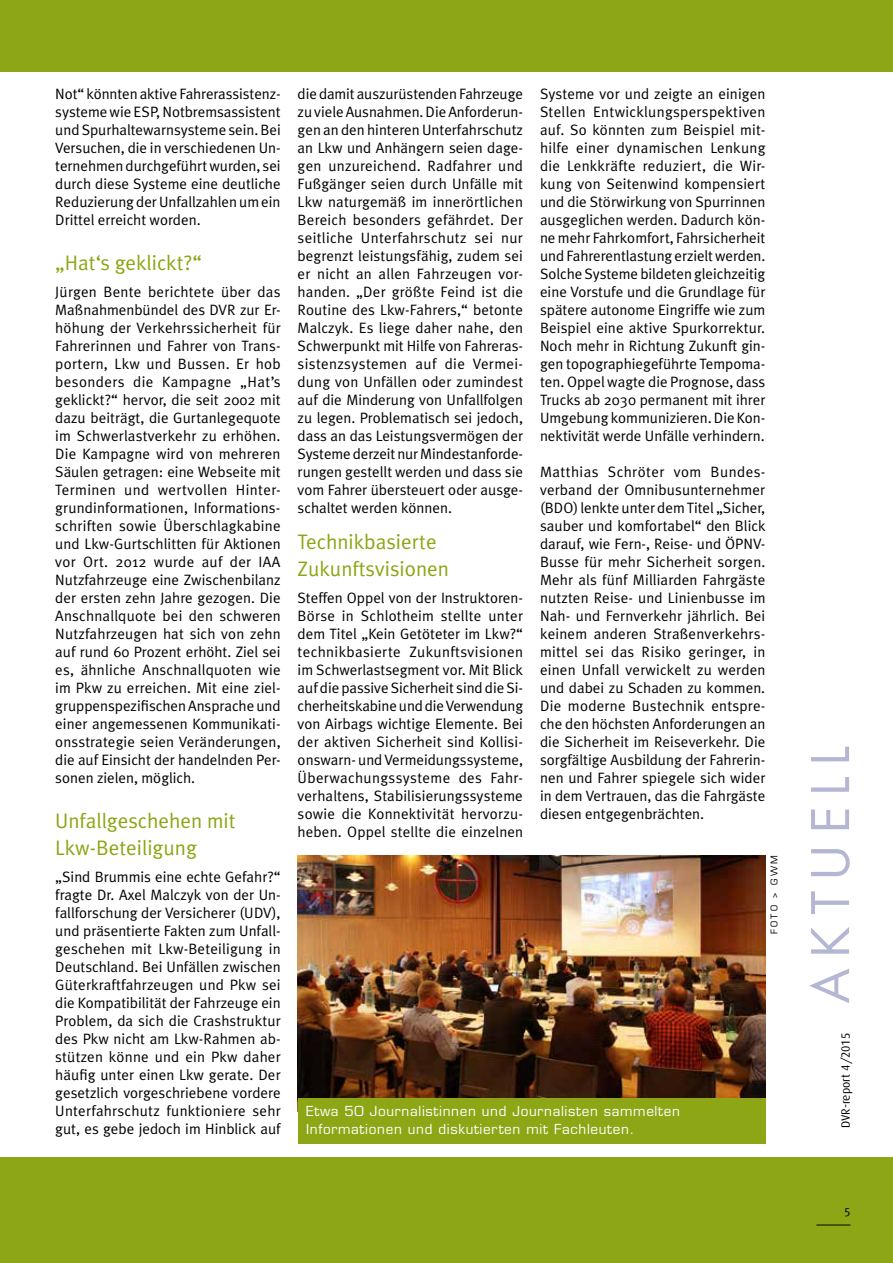
<style>
.page{position:relative;width:893px;height:1263px;background:#8ca615}
.page>*{position:absolute;margin:0;border:0;box-sizing:border-box;transform-origin:0 0}
.t1{font:57px "Futura T";color:#b4b7d4}
.t2{font:21px/27px "Meta Plus Normal";color:#8ca615}
.t3{font:15px/18px "Meta Plus Normal";color:#000;text-align:justify}
.t4{font:13.5px/18px "Eurostile";letter-spacing:.05em;color:#fff}
.t5{font:12px "Dax";color:#000}
.t6{font:12px "Meta Plus Normal Caps";color:#000}
.t7{font:9px "Eurostile";letter-spacing:.25em;color:#000}
</style>
<div class="page">
<div style="left:0;top:72px;width:893px;height:1085px;background:#fff"></div>
<img style="left:298px;top:855px;width:467px;height:243px">
<div style="left:298px;top:1098px;width:467px;height:45px;background:#8ca615"></div>
<hr style="left:816px;top:1225px;width:34px;height:1px;background:#000">
<p class="t3" style="left:55px;top:85px;width:227px">Not“ könnten aktive Fahrerassistenz&shy;systeme wie ESP, Notbremsassistent und Spurhaltewarnsysteme sein. Bei Versuchen, die in verschiedenen Un&shy;ternehmen durchgeführt wurden, sei durch diese Systeme eine deutliche Reduzierung der Unfallzahlen um ein Drittel erreicht worden.</p>
<h2 class="t2" style="left:55px;top:249px;width:148px">„Hat‘s geklickt?“</h2>
<p class="t3" style="left:55px;top:283px;width:227px">Jürgen Bente berichtete über das Maßnahmenbündel des DVR zur Er&shy;höhung der Verkehrssicherheit für Fahrerinnen und Fahrer von Trans&shy;portern, Lkw und Bussen. Er hob besonders die Kampagne „Hat’s geklickt?“ hervor, die seit 2002 mit dazu beiträgt, die Gurtanlegequote im Schwerlastverkehr zu erhöhen.<br>Die Kampagne wird von mehreren Säulen getragen: eine Webseite mit Terminen und wertvollen Hinter&shy;grundinformationen, Informations&shy;schriften sowie Überschlagkabine und Lkw-Gurtschlitten für Aktionen vor Ort. 2012 wurde auf der IAA Nutzfahrzeuge eine Zwischenbilanz der ersten zehn Jahre gezogen. Die Anschnallquote bei den schweren Nutzfahrzeugen hat sich von zehn auf rund 60 Prozent erhöht. Ziel sei es, ähnliche Anschnallquoten wie im Pkw zu erreichen. Mit eine ziel&shy;gruppenspezifischen Ansprache und einer angemessenen Kommunikati&shy;onsstrategie seien Veränderungen, die auf Einsicht der handelnden Per&shy;sonen zielen, möglich.</p>
<h2 class="t2" style="left:55px;top:807px;width:182px">Unfallgeschehen mit<br>Lkw-Beteiligung</h2>
<p class="t3" style="left:55px;top:868px;width:227px">„Sind Brummis eine echte Gefahr?“ fragte Dr. Axel Malczyk von der Un&shy;fallforschung der Versicherer (UDV), und präsentierte Fakten zum Unfall&shy;geschehen mit Lkw-Beteiligung in Deutschland. Bei Unfällen zwischen Güterkraftfahrzeugen und Pkw sei die Kompatibilität der Fahrzeuge ein Problem, da sich die Crashstruktur des Pkw nicht am Lkw-Rahmen ab&shy;stützen könne und ein Pkw daher häufig unter einen Lkw gerate. Der gesetzlich vorgeschriebene vordere Unterfahrschutz funktioniere sehr gut, es gebe jedoch im Hinblick auf</p>
<p class="t3" style="left:298px;top:85px;width:227px">die damit auszurüstenden Fahrzeuge zu viele Ausnahmen. Die Anforderun&shy;gen an den hinteren Unterfahrschutz an Lkw und Anhängern seien dage&shy;gen unzureichend. Radfahrer und Fußgänger seien durch Unfälle mit Lkw naturgemäß im innerörtlichen Bereich besonders gefährdet. Der seitliche Unterfahrschutz sei nur begrenzt leistungsfähig, zudem sei er nicht an allen Fahrzeugen vor&shy;handen. „Der größte Feind ist die Routine des Lkw-Fahrers,“ betonte Malczyk. Es liege daher nahe, den Schwerpunkt mit Hilfe von Fahreras&shy;sistenzsystemen auf die Vermei&shy;dung von Unfällen oder zumindest auf die Minderung von Unfallfolgen zu legen. Problematisch sei jedoch, dass an das Leistungsvermögen der Systeme derzeit nur Mindestanforde&shy;rungen gestellt werden und dass sie vom Fahrer übersteuert oder ausge&shy;schaltet werden können.</p>
<h2 class="t2" style="left:298px;top:528px;width:153px">Technikbasierte<br>Zukunftsvisionen</h2>
<p class="t3" style="left:298px;top:589px;width:227px">Steffen Oppel von der Instruktoren-Börse in Schlotheim stellte unter dem Titel „Kein Getöteter im Lkw?“ technikbasierte Zukunftsvisionen im Schwerlastsegment vor. Mit Blick auf die passive Sicherheit sind die Si&shy;cherheitskabine und die Verwendung von Airbags wichtige Elemente. Bei der aktiven Sicherheit sind Kollisi&shy;onswarn- und Vermeidungssysteme, Überwachungssysteme des Fahr&shy;verhaltens, Stabilisierungssysteme sowie die Konnektivität hervorzu&shy;heben. Oppel stellte die einzelnen</p>
<p class="t3" style="left:540px;top:85px;width:227px">Systeme vor und zeigte an einigen Stellen Entwicklungsperspektiven auf. So könnten zum Beispiel mit&shy;hilfe einer dynamischen Lenkung die Lenkkräfte reduziert, die Wir&shy;kung von Seitenwind kompensiert und die Störwirkung von Spurrinnen ausgeglichen werden. Dadurch kön&shy;ne mehr Fahrkomfort, Fahrsicherheit und Fahrerentlastung erzielt werden.<br>Solche Systeme bildeten gleichzeitig eine Vorstufe und die Grundlage für spätere autonome Eingriffe wie zum Beispiel eine aktive Spurkorrektur.<br>Noch mehr in Richtung Zukunft gin&shy;gen topographiegeführte Tempoma&shy;ten. Oppel wagte die Prognose, dass Trucks ab 2030 permanent mit ihrer Umgebung kommunizieren. Die Kon&shy;nektivität werde Unfälle verhindern.</p>
<p class="t3" style="left:540px;top:463px;width:227px">Matthias Schröter vom Bundes&shy;verband der Omnibusunternehmer (BDO) lenkte unter dem Titel „Sicher, sauber und komfortabel“ den Blick darauf, wie Fern-, Reise- und ÖPNV-Busse für mehr Sicherheit sorgen.<br>Mehr als fünf Milliarden Fahrgäste nutzten Reise- und Linienbusse im Nah- und Fernverkehr jährlich. Bei keinem anderen Straßenverkehrs&shy;mittel sei das Risiko geringer, in einen Unfall verwickelt zu werden und dabei zu Schaden zu kommen.<br>Die moderne Bustechnik entspre&shy;che den höchsten Anforderungen an die Sicherheit im Reiseverkehr. Die sorgfältige Ausbildung der Fahrerin&shy;nen und Fahrer spiegele sich wider in dem Vertrauen, das die Fahrgäste diesen entgegenbrächten.</p>
<p class="t7" style="left:769px;top:934px;width:81px;rotate:-90deg">FotO &gt; GWM</p>
<p class="t4" style="left:306px;top:1102px;width:375px">Etwa 50 Journalistinnen und Journalisten sammelten<br>Informationen und diskutierten mit Fachleuten.</p>
<h1 class="t1" style="left:797px;top:1003px;width:253px;rotate:-90deg">Aktu ell</h1>
<p class="t5" style="left:839px;top:1128px;width:97px;rotate:-90deg">DVR-report 4/2015</p>
<p class="t6" style="left:844px;top:1204px;width:8px">5</p>
</div>
